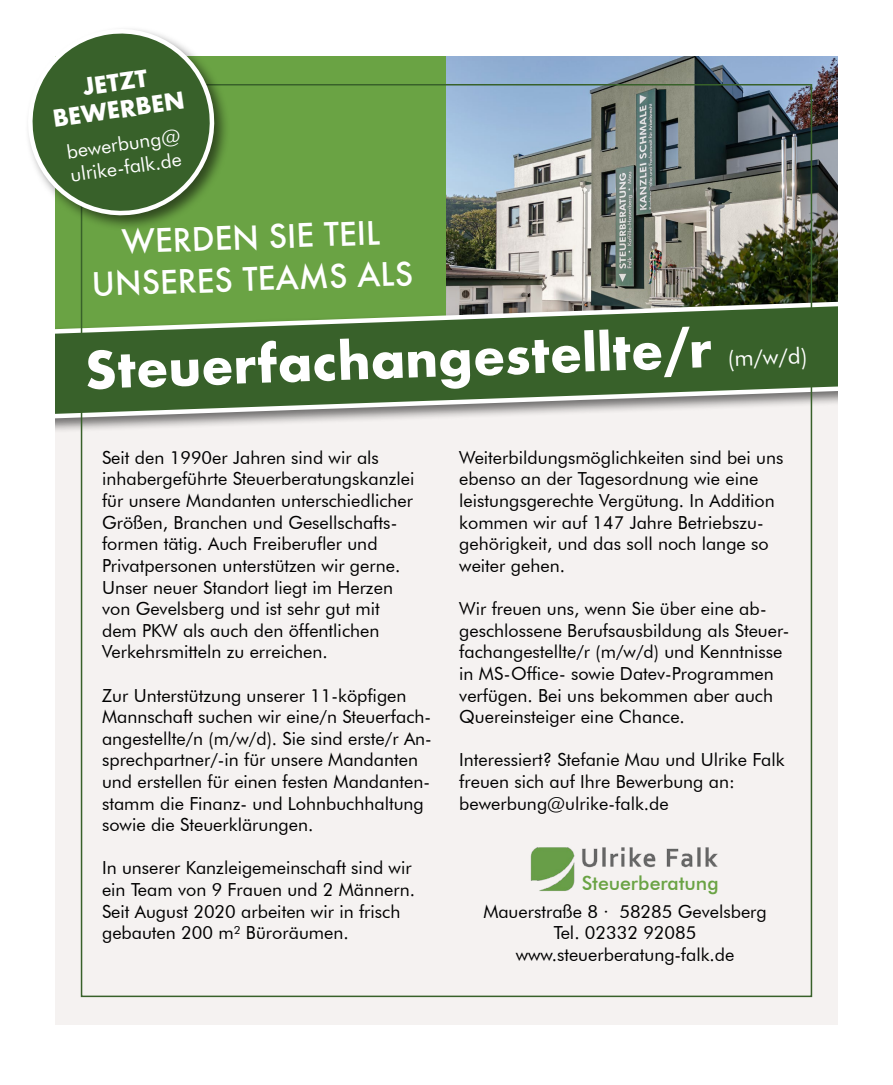
<style>
.page{position:relative;width:893px;height:1085px;background:#fff}
.page>*{position:absolute;margin:0;border:0;box-sizing:border-box;transform-origin:0 0}
.t1{font:700 49.5px "Futura";color:#fff}
.t2{font:500 31.5px/41.7px "Futura";color:#fff;text-align:center}
.t3{font:700 22.65px/27.3px "Futura";color:#fff;text-align:center}
.t4{font:19.5px/23.4px "Futura BT";color:#fff}
.t5{font:500 19.5px "Futura BT";letter-spacing:-.005em;color:#6aa344}
.t6{font:18px/21.6px "Futura BT";color:#000}
.s1{font-family:"Futura BT";font-weight:400;font-size:22.5px}
</style>
<div class="page">
<div style="left:54px;top:57px;width:785px;height:967px;background:#f5f2f1"></div>
<div style="left:54px;top:57px;width:392px;height:277px;background:#6aa344"></div>
<img style="left:446px;top:57px;width:393px;height:241px">
<div style="left:25px;top:298px;width:853px;height:136px;background:#000;opacity:.55"></div>
<svg style="left:54px;top:298px;width:785px;height:123px"></svg>
<div style="left:839px;top:45px;width:54px;height:1003px;background:#fff"></div>
<div style="left:0;top:35px;width:54px;height:1003px;background:#fff"></div>
<div style="left:24px;top:26px;width:207px;height:205px;background:#000;opacity:.55"></div>
<svg style="left:24px;top:26px;width:194px;height:193px"></svg>
<img style="left:530px;top:847px;width:188px;height:44px">
<div style="left:580px;top:871px;width:140px;height:24px;background:#f5f2f1"></div>
<p class="t3" style="left:47px;top:78px;width:135px;rotate:-8deg">JETZT<br>BEWERBEN</p>
<p class="t4" style="left:65px;top:140px;width:116px;rotate:-8deg">bewerbung@ ulrike-falk.de</p>
<h2 class="t2" style="left:90px;top:221px;width:323px;rotate:-2deg">WERDEN SIE TEIL<br>UNSERES TEAMS ALS</h2>
<h1 class="t1" style="left:84px;top:334px;width:724px;rotate:-2deg">Steuerfachangestellte/r <span class="s1">(m/w/d)</span></h1>
<p class="t6" style="left:102px;top:446px;width:314px">Seit den 1990er Jahren sind wir als inhabergeführte Steuerberatungskanzlei für unsere Mandanten unterschiedlicher Größen, Branchen und Gesellschafts&shy;formen tätig. Auch Freiberufler und Privatpersonen unterstützen wir gerne.<br>Unser neuer Standort liegt im Herzen von Gevelsberg und ist sehr gut mit dem PKW als auch den öffentlichen Verkehrsmitteln zu erreichen.</p>
<p class="t6" style="left:102px;top:684px;width:331px">Zur Unterstützung unserer 11-köpfigen Mannschaft suchen wir eine/n Steuerfach&shy;angestellte/n (m/w/d). Sie sind erste/r An&shy;sprechpartner/-in für unsere Mandanten und erstellen für einen festen Mandanten&shy;stamm die Finanz- und Lohnbuchhaltung sowie die Steuerklärungen.</p>
<p class="t6" style="left:102px;top:857px;width:315px">In unserer Kanzleigemeinschaft sind wir ein Team von 9 Frauen und 2 Männern.<br>Seit August 2020 arbeiten wir in frisch gebauten 200 m² Büroräumen.</p>
<p class="t6" style="left:459px;top:446px;width:326px">Weiterbildungsmöglichkeiten sind bei uns ebenso an der Tagesordnung wie eine leistungsgerechte Vergütung. In Addition kommen wir auf 147 Jahre Betriebszu&shy;gehörigkeit, und das soll noch lange so weiter gehen.</p>
<p class="t6" style="left:459px;top:597px;width:332px">Wir freuen uns, wenn Sie über eine ab&shy;geschlossene Berufsausbildung als Steuer&shy;fachangestellte/r (m/w/d) und Kenntnisse in MS-Office- sowie Datev-Programmen verfügen. Bei uns bekommen aber auch Quereinsteiger eine Chance.</p>
<p class="t6" style="left:459px;top:749px;width:327px">Interessiert? Stefanie Mau und Ulrike Falk freuen sich auf Ihre Bewerbung an: bewerbung@ulrike-falk.de</p>
<p class="t5" style="left:582px;top:871px;width:138px">Steuerberatung</p>
<p class="t6" style="left:483px;top:900px;width:285px;text-align:center">Mauerstraße 8 · 58285 Gevelsberg<br>Tel. 02332 92085 www.steuerberatung-falk.de</p>
</div>
